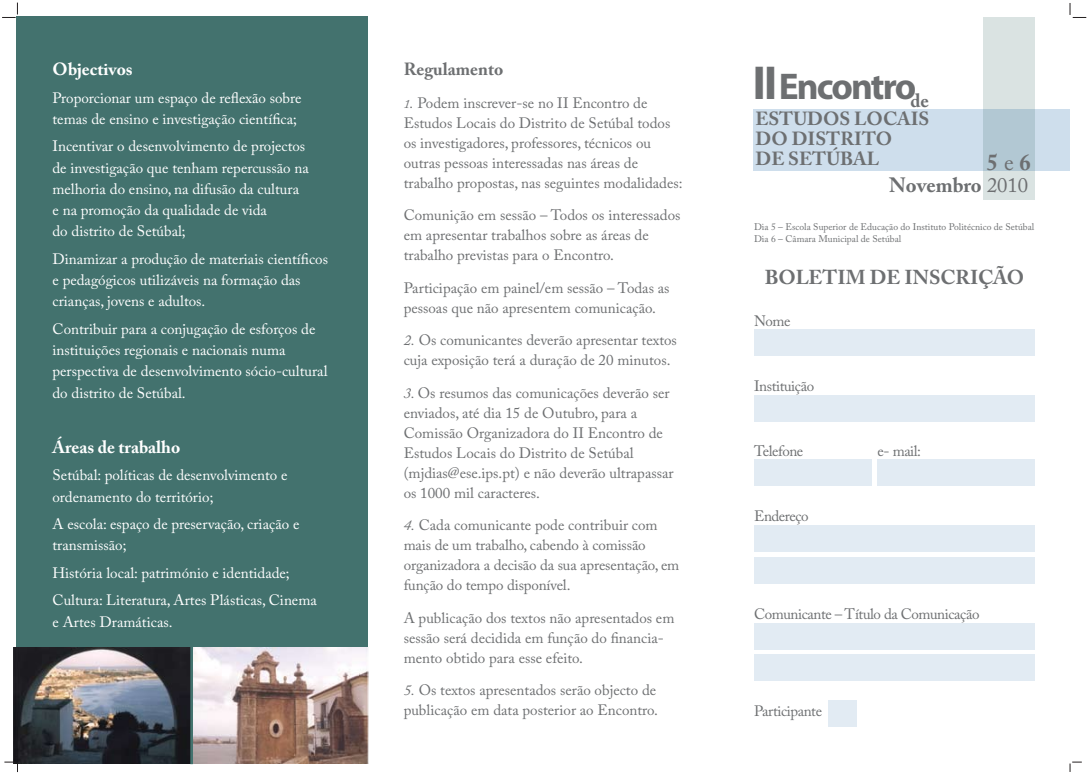
<style>
.page{position:relative;width:1088px;height:780px;background:#fff}
.page>*{position:absolute;margin:0;border:0;box-sizing:border-box;transform-origin:0 0}
.t1{font:700 47.88px "Myriad";color:#6d6f71}
.t2{font:700 37.25px "Myriad";letter-spacing:-.05em;color:#6d6f71}
.t3{font:700 22.88px "Adobe Caslon Pro";color:#6d6f71}
.t4{font:700 20.62px "Adobe Caslon Pro";color:#6d6f71}
.t5{font:700 20px "Adobe Caslon Pro";color:#6d6f71}
.t6{font:700 18.88px/19.9px "Adobe Caslon Pro";color:#6d6f71}
.t7{font:700 18.75px "Adobe Caslon Pro";color:#6d6f71}
.t8{font:700 17.5px "Adobe Caslon Pro";color:#fff}
.t9{font:700 17.5px "Adobe Caslon Pro";color:#6d6f71}
.t10{font:15px/20px "Adobe Caslon Pro";color:#6d6f71}
.t11{font:15px/21.2px "Adobe Caslon Pro";color:#fff}
.t12{font:15px "Adobe Caslon Pro";letter-spacing:-.03em;color:#6d6f71}
.t13{font:9.62px/11.9px "Adobe Caslon Pro";color:#6d6f71}
.s1{font-style:italic;font-size:12.5px}
.s2{font-style:italic}
.s3{font-weight:400}
</style>
<div class="page">
<div style="left:753px;top:109px;width:317px;height:61px;background:#cedeec"></div>
<div style="left:16px;top:16px;width:352px;height:747px;background:#43726e"></div>
<img style="left:14px;top:648px;width:176px;height:115px">
<img style="left:193px;top:648px;width:175px;height:115px">
<hr style="left:190px;top:646px;width:3px;height:118px;background:#43726e">
<div style="left:754px;top:329px;width:280px;height:27px;background:#e2ebf3"></div>
<div style="left:754px;top:394px;width:280px;height:27px;background:#e2ebf3"></div>
<div style="left:754px;top:459px;width:117px;height:27px;background:#e2ebf3"></div>
<div style="left:877px;top:459px;width:157px;height:27px;background:#e2ebf3"></div>
<div style="left:754px;top:525px;width:280px;height:27px;background:#e2ebf3"></div>
<div style="left:754px;top:557px;width:280px;height:27px;background:#e2ebf3"></div>
<div style="left:754px;top:622px;width:280px;height:27px;background:#e2ebf3"></div>
<div style="left:754px;top:653px;width:280px;height:27px;background:#e2ebf3"></div>
<div style="left:828px;top:699px;width:29px;height:27px;background:#e2ebf3"></div>
<svg style="left:983px;top:17px;width:51px;height:183px;background:#ccd9dc"></svg>
<svg style="left:2px;top:3px;width:16px;height:15px"></svg>
<svg style="left:1070px;top:3px;width:16px;height:15px"></svg>
<svg style="left:1070px;top:761px;width:12px;height:10px"></svg>
<svg style="left:4px;top:761px;width:14px;height:11px"></svg>
<p class="t8" style="left:52px;top:59px;width:82px">Objectivos</p>
<p class="t11" style="left:52px;top:87px;width:250px">Proporcionar um espaço de reflexão sobre temas de ensino e investigação científica;</p>
<p class="t11" style="left:52px;top:135px;width:258px">Incentivar o desenvolvimento de projectos de investigação que tenham repercussão na melhoria do ensino, na difusão da cultura e na promoção da qualidade de vida<br>do distrito de Setúbal;</p>
<p class="t11" style="left:52px;top:248px;width:277px">Dinamizar a produção de materiais científicos e pedagógicos utilizáveis na formação das crianças, jovens e adultos.</p>
<p class="t11" style="left:52px;top:318px;width:277px">Contribuir para a conjugação de esforços de instituições regionais e nacionais numa perspectiva de desenvolvimento sócio-cultural do distrito de Setúbal.</p>
<p class="t8" style="left:52px;top:436px;width:129px">Áreas de trabalho</p>
<p class="t11" style="left:52px;top:464px;width:237px">Setúbal: políticas de desenvolvimento e ordenamento do território;</p>
<p class="t11" style="left:52px;top:513px;width:248px">A escola: espaço de preservação, criação e transmissão;</p>
<p class="t11" style="left:52px;top:559px;width:266px;line-height:27.5px">História local: património e identidade;<br>Cultura: Literatura, Artes Plásticas, Cinema</p>
<p class="t11" style="left:52px;top:610px;width:122px">e Artes Dramáticas.</p>
<p class="t9" style="left:404px;top:59px;width:101px">Regulamento</p>
<p class="t10" style="left:404px;top:92px;width:280px"><span class="s1">1</span><span class="s2">.</span> Podem inscrever-se no II Encontro de Estudos Locais do Distrito de Setúbal todos os investigadores, professores, técnicos ou outras pessoas interessadas nas áreas de trabalho propostas, nas seguintes modalidades:</p>
<p class="t10" style="left:404px;top:205px;width:278px">Comunição em sessão – Todos os interessados em apresentar trabalhos sobre as áreas de trabalho previstas para o Encontro.</p>
<p class="t10" style="left:404px;top:277px;width:267px">Participação em painel/em sessão – Todas as pessoas que não apresentem comunicação.</p>
<p class="t10" style="left:404px;top:330px;width:275px"><span class="s2">2.</span> Os comunicantes deverão apresentar textos cuja exposição terá a duração de 20 minutos.</p>
<p class="t10" style="left:404px;top:382px;width:271px"><span class="s2">3.</span> Os resumos das comunicações deverão ser enviados, até dia 15 de Outubro, para a Comissão Organizadora do II Encontro de Estudos Locais do Distrito de Setúbal (mjdias@ese.ips.pt) e não deverão ultrapassar os 1000 mil caracteres.</p>
<p class="t10" style="left:404px;top:515px;width:277px"><span class="s2">4.</span> Cada comunicante pode contribuir com mais de um trabalho, cabendo à comissão organizadora a decisão da sua apresentação, em função do tempo disponível.</p>
<p class="t10" style="left:404px;top:607px;width:272px">A publicação dos textos não apresentados em sessão será decidida em função do financia&shy;mento obtido para esse efeito.</p>
<p class="t10" style="left:404px;top:680px;width:256px"><span class="s2">5.</span> Os textos apresentados serão objecto de publicação em data posterior ao Encontro.</p>
<p class="t1" style="left:752px;top:58px;width:26px">II</p>
<p class="t2" style="left:779px;top:67px;width:139px">Encontro</p>
<p class="t6" style="left:755px;top:109px;width:175px">ESTUDOS LOCAIS<br>DO DISTRITO<br>DE SETÚBAL</p>
<p class="t7" style="left:910px;top:90px;width:20px">de</p>
<p class="t3" style="left:987px;top:149px;width:46px">5 <span class="s3">e</span> 6</p>
<p class="t4" style="left:889px;top:173px;width:140px">Novembro <span class="s3">2010</span></p>
<p class="t13" style="left:754px;top:220px;width:282px">Dia 5 – Escola Superior de Educação do Instituto Politécnico de Setúbal<br>Dia 6 – Câmara Municipal de Setúbal</p>
<p class="t5" style="left:765px;top:266px;width:261px">BOLETIM DE INSCRIÇÃO</p>
<p class="t10" style="left:754px;top:311px;width:38px">Nome</p>
<p class="t12" style="left:754px;top:377px;width:62px">Instituição</p>
<p class="t12" style="left:754px;top:442px;width:51px">Telefone</p>
<p class="t10" style="left:878px;top:441px;width:45px">e- mail:</p>
<p class="t12" style="left:754px;top:507px;width:56px">Endereço</p>
<p class="t12" style="left:754px;top:605px;width:227px">Comunicante – Título da Comunicação</p>
<p class="t12" style="left:754px;top:702px;width:69px">Participante</p>
</div>
